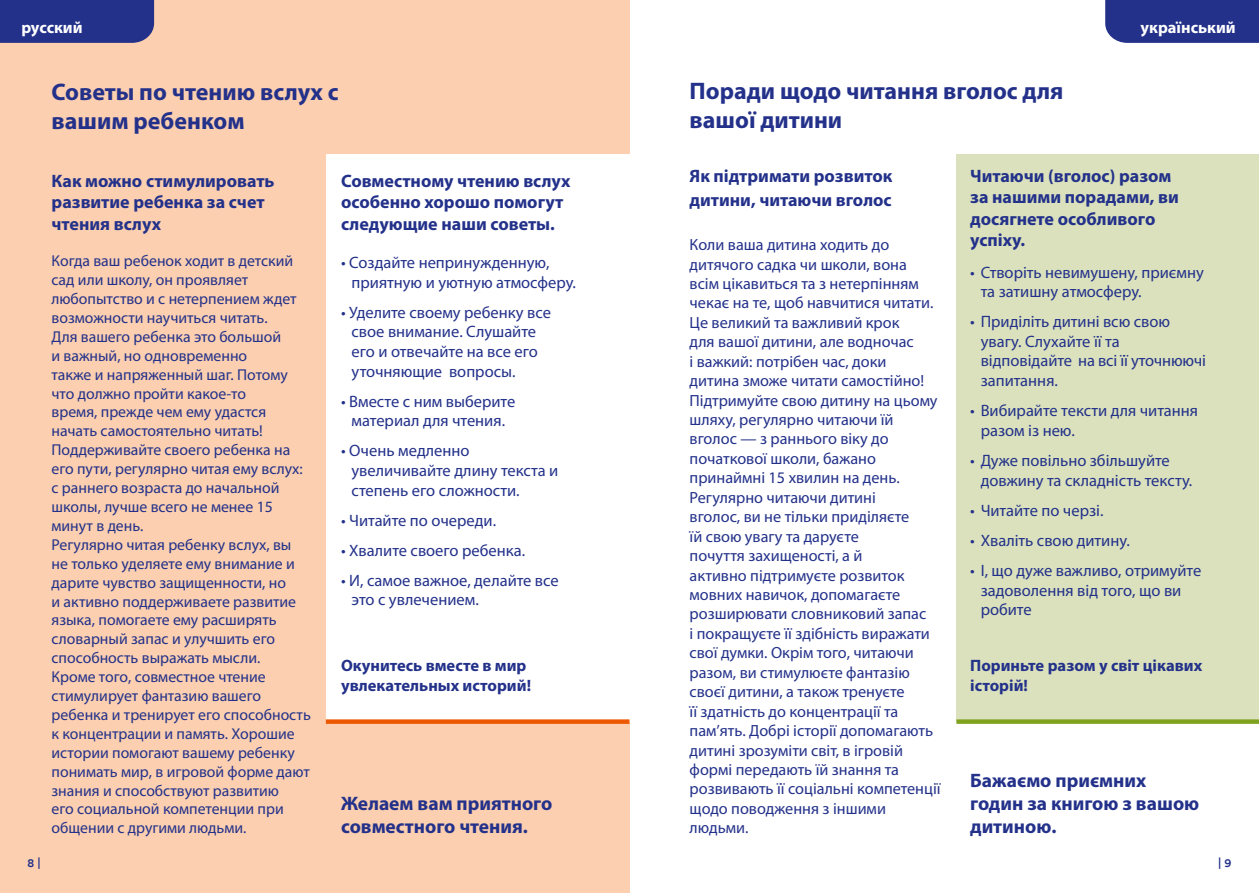
<style>
.page{position:relative;width:1259px;height:893px;background:#fff}
.page>*{position:absolute;margin:0;border:0;box-sizing:border-box;transform-origin:0 0}
.t1{font:700 24px/28.8px "Myriad Pro";color:#23318a}
.t2{font:700 19.5px/23.4px "Myriad Pro";color:#23318a}
.t3{font:700 18px/21.6px "Myriad Pro";color:#23318a}
.t4{font:16.5px/19.6px "Myriad Pro";color:#23318a}
.t5{font:700 16.5px/19.8px "Myriad Pro";color:#23318a}
.t6{font:700 16.5px "Myriad Pro";color:#fff}
.t7{font:16.2px/19.5px "Myriad Pro";color:#23318a}
.t8{font:15.75px/18.9px "Myriad Pro";color:#23318a}
.t9{font:500 12px "Circular Pro TT";color:#23318a}
</style>
<div class="page">
<div style="left:0;top:0;width:629px;height:893px;background:#fbcfaf"></div>
<div style="left:326px;top:155px;width:303px;height:567px;background:#fff"></div>
<div style="left:956px;top:155px;width:303px;height:567px;background:#dae1bc"></div>
<div style="left:1105px;top:0;width:154px;height:43px;background:#23318a"></div>
<div style="left:0;top:0;width:154px;height:43px;background:#23318a"></div>
<div style="left:326px;top:719px;width:303px;height:5px;background:#ed5700"></div>
<div style="left:956px;top:719px;width:303px;height:5px;background:#80a31f"></div>
<p class="t6" style="left:21px;top:17px;width:63px">русский</p>
<p class="t6" style="left:1140px;top:17px;width:97px">український</p>
<h1 class="t1" style="left:52px;top:76px;width:289px">Советы по чтению вслух с вашим ребенком</h1>
<h1 class="t1" style="left:689px;top:76px;width:375px">Поради щодо читання вголос для вашої дитини</h1>
<p class="t3" style="left:52px;top:169px;width:224px">Как можно стимулировать развитие ребенка за счет чтения вслух</p>
<p class="t3" style="left:689px;top:163px;width:204px;line-height:24px">Як підтримати розвиток дитини, читаючи вголос</p>
<p class="t3" style="left:341px;top:169px;width:231px">Совместному чтению вслух особенно хорошо помогут следующие наши советы.</p>
<p class="t3" style="left:970px;top:164px;width:210px">Читаючи (вголос) разом за нашими порадами, ви досягнете особливого успіху.</p>
<p class="t4" style="left:351px;top:252px;width:226px;text-indent:-10px">• Создайте непринужденную, приятную и уютную атмосферу.</p>
<p class="t4" style="left:351px;top:302px;width:201px;text-indent:-10px">• Уделите своему ребенку все свое внимание. Слушайте его и отвечайте на все его уточняющие вопросы.</p>
<p class="t4" style="left:341px;top:391px;width:176px;text-align:center">• Вместе с ним выберите материал для чтения.</p>
<p class="t4" style="left:351px;top:441px;width:208px;text-indent:-10px">• Очень медленно увеличивайте длину текста и степень его сложности.</p>
<p class="t4" style="left:341px;top:510px;width:157px">• Читайте по очереди.</p>
<p class="t4" style="left:341px;top:540px;width:186px">• Хвалите своего ребенка.</p>
<p class="t4" style="left:351px;top:570px;width:209px;text-indent:-10px">• И, самое важное, делайте все это с увлечением.</p>
<p class="t7" style="left:689px;top:235px;width:252px">Коли ваша дитина ходить до дитячого садка чи школи, вона<br>всім цікавиться та з нетерпінням чекає на те, щоб навчитися читати.<br>Це великий та важливий крок<br>для вашої дитини, але водночас<br>і важкий: потрібен час, доки<br>дитина зможе читати самостійно!<br>Підтримуйте свою дитину на цьому шляху, регулярно читаючи їй вголос — з раннього віку до початкової школи, бажано принаймні 15 хвилин на день.<br>Регулярно читаючи дитині<br>вголос, ви не тільки приділяєте<br>їй свою увагу та даруєте<br>почуття захищеності, а й<br>активно підтримуєте розвиток мовних навичок, допомагаєте розширювати словниковий запас<br>і покращуєте її здібність виражати свої думки. Окрім того, читаючи разом, ви стимулюєте фантазію своєї дитини, а також тренуєте<br>її здатність до концентрації та пам’ять. Добрі історії допомагають дитині зрозуміти світ, в ігровій формі передають їй знання та розвивають її соціальні компетенції щодо поводження з іншими людьми.</p>
<p class="t8" style="left:52px;top:251px;width:261px">Когда ваш ребенок ходит в детский сад или школу, он проявляет любопытство и с нетерпением ждет возможности научиться читать.<br>Для вашего ребенка это большой<br>и важный, но одновременно<br>также и напряженный шаг. Потому что должно пройти какое-то<br>время, прежде чем ему удастся начать самостоятельно читать!<br>Поддерживайте своего ребенка на его пути, регулярно читая ему вслух: с раннего возраста до начальной школы, лучше всего не менее 15 минут в день.<br>Регулярно читая ребенку вслух, вы не только уделяете ему внимание и дарите чувство защищенности, но<br>и активно поддерживаете развитие языка, помогаете ему расширять словарный запас и улучшить его способность выражать мысли.<br>Кроме того, совместное чтение стимулирует фантазию вашего ребенка и тренирует его способность к концентрации и память. Хорошие истории помогают вашему ребенку понимать мир, в игровой форме дают знания и способствуют развитию<br>его социальной компетенции при общении с другими людьми.</p>
<p class="t4" style="left:980px;top:262px;width:225px;text-indent:-10px">• Створіть невимушену, приємну та затишну атмосферу.</p>
<p class="t4" style="left:980px;top:312px;width:227px;text-indent:-10px">• Приділіть дитині всю свою увагу. Слухайте її та відповідайте на всі її уточнюючі запитання.</p>
<p class="t4" style="left:980px;top:401px;width:219px;text-indent:-10px">• Вибирайте тексти для читання разом із нею.</p>
<p class="t4" style="left:980px;top:450px;width:213px;text-indent:-10px">• Дуже повільно збільшуйте довжину та складність тексту.</p>
<p class="t4" style="left:970px;top:501px;width:135px">• Читайте по черзі.</p>
<p class="t4" style="left:970px;top:531px;width:161px">• Хваліть свою дитину.</p>
<p class="t4" style="left:980px;top:561px;width:222px;text-indent:-10px">• І, що дуже важливо, отримуйте задоволення від того, що ви робите</p>
<p class="t5" style="left:970px;top:655px;width:234px">Пориньте разом у світ цікавих історій!</p>
<p class="t5" style="left:341px;top:655px;width:191px">Окунитесь вместе в мир увлекательных историй!</p>
<p class="t2" style="left:970px;top:768px;width:231px">Бажаємо приємних годин за книгою з вашою дитиною.</p>
<p class="t2" style="left:341px;top:791px;width:213px">Желаем вам приятного совместного чтения.</p>
<p class="t9" style="left:28px;top:854px;width:14px">8 |</p>
<p class="t9" style="left:1218px;top:854px;width:15px">| 9</p>
</div>
